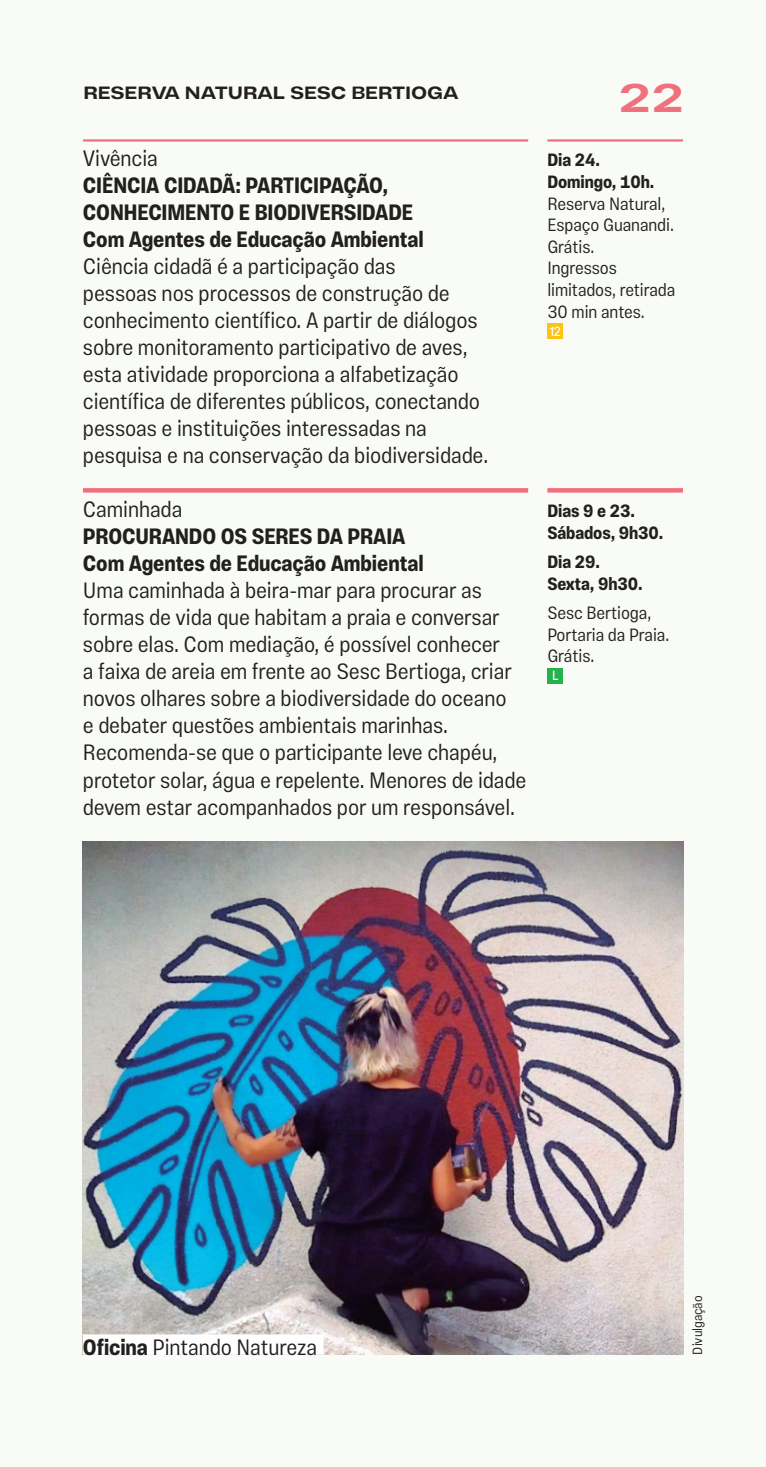
<style>
.page{position:relative;width:766px;height:1467px;background:#fff}
.page>*{position:absolute;margin:0;border:0;box-sizing:border-box;transform-origin:0 0}
.t1{font:700 40.5px "Vinila Extended";color:#f1707d}
.t2{font:300 22.5px/27px "Vinila Condensed";letter-spacing:-.005em;color:#231f20}
.t3{font:700 22.5px/27px "Vinila Condensed";letter-spacing:-.005em;color:#231f20}
.t4{font:300 18px/21.6px "Vinila Condensed";letter-spacing:-.005em;color:#231f20}
.t5{font:700 18px/21.6px "Vinila Condensed";letter-spacing:-.005em;color:#231f20}
.t6{font:700 18px "Vinila Extended";letter-spacing:-.005em;color:#231f20}
.t7{font:300 13.5px "Vinila Condensed";letter-spacing:-.005em;color:#231f20}
.t8{font:13.5px "Vinila Condensed";color:#fff}
.s1{font-weight:700}
</style>
<div class="page">
<div style="left:0;top:0;width:765px;height:1467px;background:#f9fcf6"></div>
<hr style="left:83px;top:139px;width:445px;height:3px;background:#f1707d">
<hr style="left:547px;top:139px;width:135px;height:3px;background:#f1707d">
<div style="left:547px;top:323px;width:16px;height:16px;background:#fec210"></div>
<div style="left:83px;top:488px;width:445px;height:5px;background:#f1707d"></div>
<div style="left:547px;top:488px;width:135px;height:5px;background:#f1707d"></div>
<div style="left:547px;top:668px;width:16px;height:16px;background:#23b24b"></div>
<img style="left:83px;top:841px;width:599px;height:513px">
<div style="left:83px;top:1334px;width:240px;height:21px;background:#fff"></div>
<p class="t6" style="left:83px;top:82px;width:376px">RESERVA NATURAL SESC BERTIOGA</p>
<h1 class="t1" style="left:618px;top:74px;width:68px">22</h1>
<p class="t2" style="left:83px;top:145px;width:76px">Vivência</p>
<p class="t3" style="left:83px;top:172px;width:342px">CIÊNCIA CIDADÃ: PARTICIPAÇÃO,<br>CONHECIMENTO E BIODIVERSIDADE<br>Com Agentes de Educação Ambiental</p>
<p class="t2" style="left:83px;top:253px;width:406px">Ciência cidadã é a participação das<br>pessoas nos processos de construção de conhecimento científico. A partir de diálogos sobre monitoramento participativo de aves, esta atividade proporciona a alfabetização científica de diferentes públicos, conectando pessoas e instituições interessadas na pesquisa e na conservação da biodiversidade.</p>
<p class="t5" style="left:547px;top:149px;width:108px">Dia 24.<br>Domingo, 10h.</p>
<p class="t4" style="left:547px;top:192px;width:129px">Reserva Natural,<br>Espaço Guanandi.<br>Grátis.<br>Ingressos limitados, retirada<br>30 min antes.</p>
<p class="t8" style="left:549px;top:323px;width:13px">12</p>
<p class="t2" style="left:83px;top:496px;width:101px">Caminhada</p>
<p class="t3" style="left:83px;top:523px;width:342px">PROCURANDO OS SERES DA PRAIA<br>Com Agentes de Educação Ambiental</p>
<p class="t2" style="left:83px;top:577px;width:444px">Uma caminhada à beira-mar para procurar as formas de vida que habitam a praia e conversar sobre elas. Com mediação, é possível conhecer<br>a faixa de areia em frente ao Sesc Bertioga, criar novos olhares sobre a biodiversidade do oceano<br>e debater questões ambientais marinhas.<br>Recomenda-se que o participante leve chapéu, protetor solar, água e repelente. Menores de idade devem estar acompanhados por um responsável.</p>
<p class="t5" style="left:547px;top:500px;width:117px">Dias 9 e 23.<br>Sábados, 9h30.</p>
<p class="t5" style="left:547px;top:551px;width:97px">Dia 29.<br>Sexta, 9h30.</p>
<p class="t4" style="left:547px;top:602px;width:123px">Sesc Bertioga,<br>Portaria da Praia.<br>Grátis.</p>
<p class="t8" style="left:552px;top:668px;width:8px">L</p>
<p class="t2" style="left:83px;top:1333px;width:236px"><span class="s1">Oficina</span> Pintando Natureza</p>
<p class="t7" style="left:689px;top:1354px;width:61px;rotate:-90deg">Divulgação</p>
</div>
